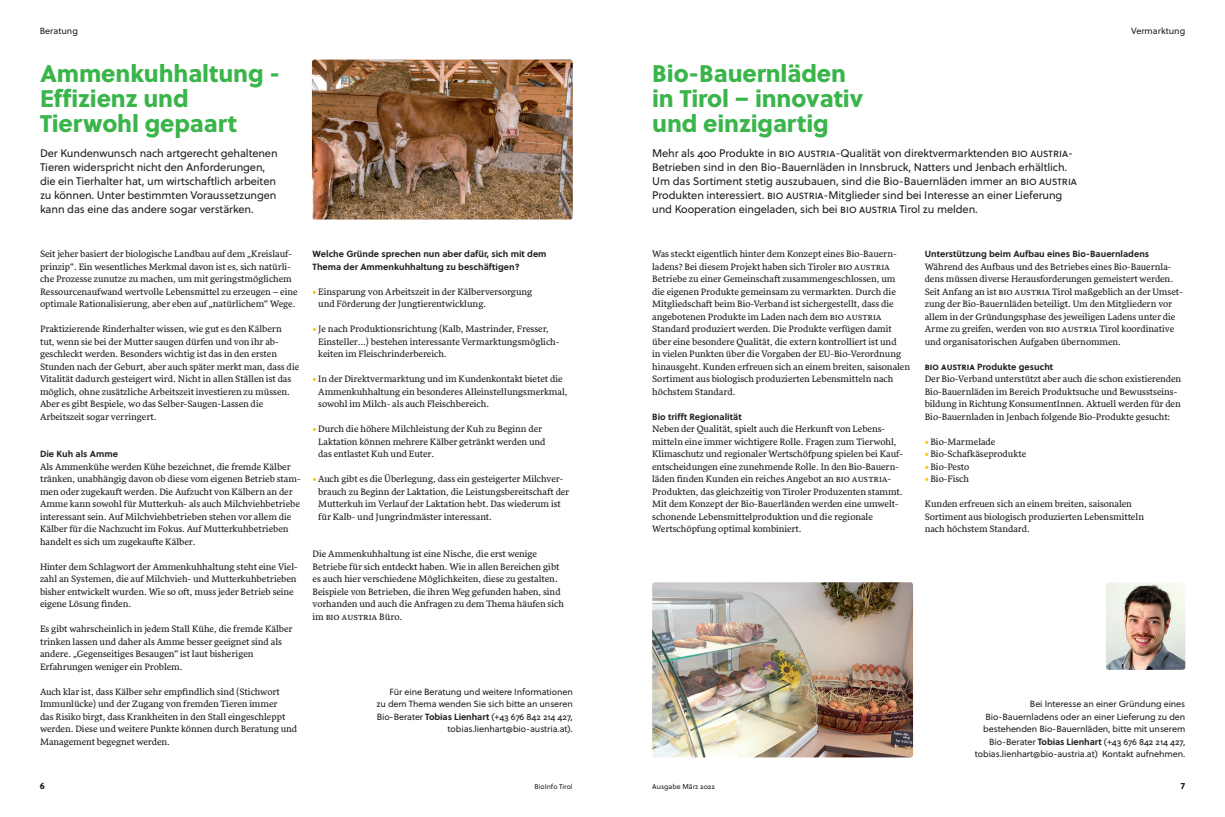
<style>
.page{position:relative;width:1225px;height:817px;background:#fff}
.page>*{position:absolute;margin:0;border:0;box-sizing:border-box;transform-origin:0 0}
.t1{font:24px/25px "Soleil Xb";letter-spacing:-.005em;color:#3ab54a}
.t2{font:11px/14px "Soleil";letter-spacing:-.01em;color:#231f20}
.t3{font:9.5px/12.5px "Sirba";color:#231f20}
.t4{font:9px/12.5px "Soleil";letter-spacing:-.01em;color:#231f20;text-align:right}
.t5{font:700 9px/12.5px "Soleil";color:#231f20}
.t6{font:9px "Soleil Xb";color:#231f20}
.t7{font:7px "Soleil";color:#231f20}
.s1{color:#fec210}
.s2{font-weight:700}
</style>
<div class="page">
<img style="left:652px;top:582px;width:261px;height:175px">
<img style="left:312px;top:60px;width:261px;height:159px">
<img style="left:1106px;top:582px;width:79px;height:87px">
<p class="t4" style="left:40px;top:25px;width:40px">Beratung</p>
<p class="t4" style="left:1131px;top:25px;width:56px">Vermarktung</p>
<h1 class="t1" style="left:40px;top:61px;width:241px">Ammenkuhhaltung -<br>Effizienz und<br>Tierwohl gepaart</h1>
<p class="t2" style="left:40px;top:146px;width:239px">Der Kundenwunsch nach artgerecht gehaltenen Tieren widerspricht nicht den Anforderungen, die ein Tierhalter hat, um wirtschaftlich arbeiten zu können. Unter bestimmten Voraussetzungen kann das eine das andere sogar verstärken.</p>
<p class="t3" style="left:40px;top:248px;width:259px">Seit jeher basiert der biologische Landbau auf dem „Kreislauf&shy;prinzip“. Ein wesentliches Merkmal davon ist es, sich natürli&shy;che Prozesse zunutze zu machen, um mit geringstmöglichem Ressourcenaufwand wertvolle Lebensmittel zu erzeugen – eine optimale Rationalisierung, aber eben auf „natürlichem“ Wege.</p>
<p class="t3" style="left:40px;top:323px;width:261px">Praktizierende Rinderhalter wissen, wie gut es den Kälbern<br>tut, wenn sie bei der Mutter saugen dürfen und von ihr ab&shy;geschleckt werden. Besonders wichtig ist das in den ersten Stunden nach der Geburt, aber auch später merkt man, dass die Vitalität dadurch gesteigert wird. Nicht in allen Ställen ist das möglich, ohne zusätzliche Arbeitszeit investieren zu müssen.<br>Aber es gibt Bespiele, wo das Selber-Saugen-Lassen die Arbeitszeit sogar verringert.</p>
<p class="t5" style="left:40px;top:448px;width:80px">Die Kuh als Amme</p>
<p class="t3" style="left:40px;top:460px;width:262px">Als Ammenkühe werden Kühe bezeichnet, die fremde Kälber tränken, unabhängig davon ob diese vom eigenen Betrieb stam&shy;men oder zugekauft werden. Die Aufzucht von Kälbern an der Amme kann sowohl für Mutterkuh- als auch Milchviehbetriebe interessant sein. Auf Milchviehbetrieben stehen vor allem die Kälber für die Nachzucht im Fokus. Auf Mutterkuhbetrieben handelt es sich um zugekaufte Kälber.</p>
<p class="t3" style="left:40px;top:560px;width:259px">Hinter dem Schlagwort der Ammenkuhhaltung steht eine Viel&shy;zahl an Systemen, die auf Milchvieh- und Mutterkuhbetrieben bisher entwickelt wurden. Wie so oft, muss jeder Betrieb seine eigene Lösung finden.</p>
<p class="t3" style="left:40px;top:623px;width:254px">Es gibt wahrscheinlich in jedem Stall Kühe, die fremde Kälber trinken lassen und daher als Amme besser geeignet sind als andere. „Gegenseitiges Besaugen“ ist laut bisherigen Erfahrungen weniger ein Problem.</p>
<p class="t3" style="left:40px;top:685px;width:259px">Auch klar ist, dass Kälber sehr empfindlich sind (Stichwort Immunlücke) und der Zugang von fremden Tieren immer<br>das Risiko birgt, dass Krankheiten in den Stall eingeschleppt werden. Diese und weitere Punkte können durch Beratung und Management begegnet werden.</p>
<p class="t5" style="left:312px;top:248px;width:236px">Welche Gründe sprechen nun aber dafür, sich mit dem<br>Thema der Ammenkuhhaltung zu beschäftigen?</p>
<p class="t3" style="left:318px;top:285px;width:215px;text-indent:-6px"><span class="s1">•</span> Einsparung von Arbeitszeit in der Kälberversorgung und Förderung der Jungtierentwicklung.</p>
<p class="t3" style="left:318px;top:323px;width:243px;text-indent:-6px"><span class="s1">•</span> Je nach Produktionsrichtung (Kalb, Mastrinder, Fresser,<br>Einsteller…) bestehen interessante Vermarktungsmöglich&shy;keiten im Fleischrinderbereich.</p>
<p class="t3" style="left:318px;top:373px;width:251px;text-indent:-6px"><span class="s1">•</span> In der Direktvermarktung und im Kundenkontakt bietet die<br>Ammenkuhhaltung ein besonderes Alleinstellungsmerkmal, sowohl im Milch- als auch Fleischbereich.</p>
<p class="t3" style="left:318px;top:423px;width:229px;text-indent:-6px"><span class="s1">•</span> Durch die höhere Milchleistung der Kuh zu Beginn der<br>Laktation können mehrere Kälber getränkt werden und das entlastet Kuh und Euter.</p>
<p class="t3" style="left:318px;top:473px;width:252px;text-indent:-6px"><span class="s1">•</span> Auch gibt es die Überlegung, dass ein gesteigerter Milchver&shy;brauch zu Beginn der Laktation, die Leistungsbereitschaft der Mutterkuh im Verlauf der Laktation hebt. Das wiederum ist für Kalb- und Jungrindmäster interessant.</p>
<p class="t3" style="left:312px;top:548px;width:253px">Die Ammenkuhhaltung ist eine Nische, die erst wenige Betriebe für sich entdeckt haben. Wie in allen Bereichen gibt es auch hier verschiedene Möglichkeiten, diese zu gestalten.<br>Beispiele von Betrieben, die ihren Weg gefunden haben, sind vorhanden und auch die Anfragen zu dem Thema häufen sich im BIO AUSTRIA Büro.</p>
<p class="t4" style="left:376px;top:685px;width:198px">Für eine Beratung und weitere Informationen<br>zu dem Thema wenden Sie sich bitte an unseren Bio-Berater <span class="s2">Tobias Lienhart</span> (+43 676 842 214 427, tobias.lienhart@bio-austria.at).</p>
<h1 class="t1" style="left:652px;top:61px;width:213px">Bio-Bauernläden in Tirol – innovativ und einzigartig</h1>
<p class="t2" style="left:652px;top:146px;width:426px">Mehr als 400 Produkte in BIO AUSTRIA-Qualität von direktvermarktenden BIO AUSTRIA-Betrieben sind in den Bio-Bauernläden in Innsbruck, Natters und Jenbach erhältlich.<br>Um das Sortiment stetig auszubauen, sind die Bio-Bauernläden immer an BIO AUSTRIA Produkten interessiert. BIO AUSTRIA-Mitglieder sind bei Interesse an einer Lieferung und Kooperation eingeladen, sich bei BIO AUSTRIA Tirol zu melden.</p>
<p class="t3" style="left:652px;top:248px;width:259px">Was steckt eigentlich hinter dem Konzept eines Bio-Bauern&shy;ladens? Bei diesem Projekt haben sich Tiroler BIO AUSTRIA Betriebe zu einer Gemeinschaft zusammengeschlossen, um die eigenen Produkte gemeinsam zu vermarkten. Durch die Mitgliedschaft beim Bio-Verband ist sichergestellt, dass die angebotenen Produkte im Laden nach dem BIO AUSTRIA Standard produziert werden. Die Produkte verfügen damit über eine besondere Qualität, die extern kontrolliert ist und<br>in vielen Punkten über die Vorgaben der EU-Bio-Verordnung hinausgeht. Kunden erfreuen sich an einem breiten, saisonalen Sortiment aus biologisch produzierten Lebensmitteln nach höchstem Standard.</p>
<p class="t5" style="left:652px;top:410px;width:91px">Bio trifft Regionalität</p>
<p class="t3" style="left:652px;top:423px;width:252px">Neben der Qualität, spielt auch die Herkunft von Lebens&shy;mitteln eine immer wichtigere Rolle. Fragen zum Tierwohl, Klimaschutz und regionaler Wertschöfpung spielen bei Kauf&shy;entscheidungen eine zunehmende Rolle. In den Bio-Bauern&shy;läden finden Kunden ein reiches Angebot an BIO AUSTRIA-Produkten, das gleichzeitig von Tiroler Produzenten stammt.<br>Mit dem Konzept der Bio-Bauerländen werden eine umwelt&shy;schonende Lebensmittelproduktion und die regionale Wertschöpfung optimal kombiniert.</p>
<p class="t5" style="left:924px;top:248px;width:226px">Unterstützung beim Aufbau eines Bio-Bauernladens</p>
<p class="t3" style="left:924px;top:260px;width:259px">Während des Aufbaus und des Betriebes eines Bio-Bauernla&shy;dens müssen diverse Herausforderungen gemeistert werden.<br>Seit Anfang an ist BIO AUSTRIA Tirol maßgeblich an der Umset&shy;zung der Bio-Bauernläden beteiligt. Um den Mitgliedern vor allem in der Gründungsphase des jeweiligen Ladens unter die Arme zu greifen, werden von BIO AUSTRIA Tirol koordinative und organisatorischen Aufgaben übernommen.</p>
<p class="t5" style="left:924px;top:360px;width:6px">BIO</p>
<p class="t5" style="left:941px;top:360px;width:6px">AUSTRIA</p>
<p class="t5" style="left:977px;top:360px;width:78px">Produkte gesucht</p>
<p class="t3" style="left:924px;top:373px;width:258px">Der Bio-Verband unterstützt aber auch die schon existierenden Bio-Bauernläden im Bereich Produktsuche und Bewusstseins&shy;bildung in Richtung KonsumentInnen. Aktuell werden für den Bio-Bauernladen in Jenbach folgende Bio-Produkte gesucht:</p>
<p class="t3" style="left:924px;top:435px;width:72px"><span class="s1">•</span> Bio-Marmelade</p>
<p class="t3" style="left:924px;top:448px;width:103px"><span class="s1">•</span> Bio-Schafkäseprodukte</p>
<p class="t3" style="left:924px;top:460px;width:46px"><span class="s1">•</span> Bio-Pesto</p>
<p class="t3" style="left:924px;top:473px;width:46px"><span class="s1">•</span> Bio-Fisch</p>
<p class="t3" style="left:924px;top:498px;width:221px">Kunden erfreuen sich an einem breiten, saisonalen<br>Sortiment aus biologisch produzierten Lebensmitteln nach höchstem Standard.</p>
<p class="t4" style="left:975px;top:698px;width:212px">Bei Interesse an einer Gründung eines Bio-Bauernladens oder an einer Lieferung zu den bestehenden Bio-Bauernläden, bitte mit unserem Bio-Berater <span class="s2">Tobias Lienhart</span> (+43 676 842 214 427, tobias.lienhart@bio-austria.at) Kontakt aufnehmen.</p>
<p class="t6" style="left:40px;top:779px;width:7px">6</p>
<p class="t7" style="left:534px;top:781px;width:40px">BioInfo Tirol</p>
<p class="t7" style="left:652px;top:781px;width:64px">Ausgabe März 2022</p>
<p class="t6" style="left:1180px;top:779px;width:6px">7</p>
</div>
